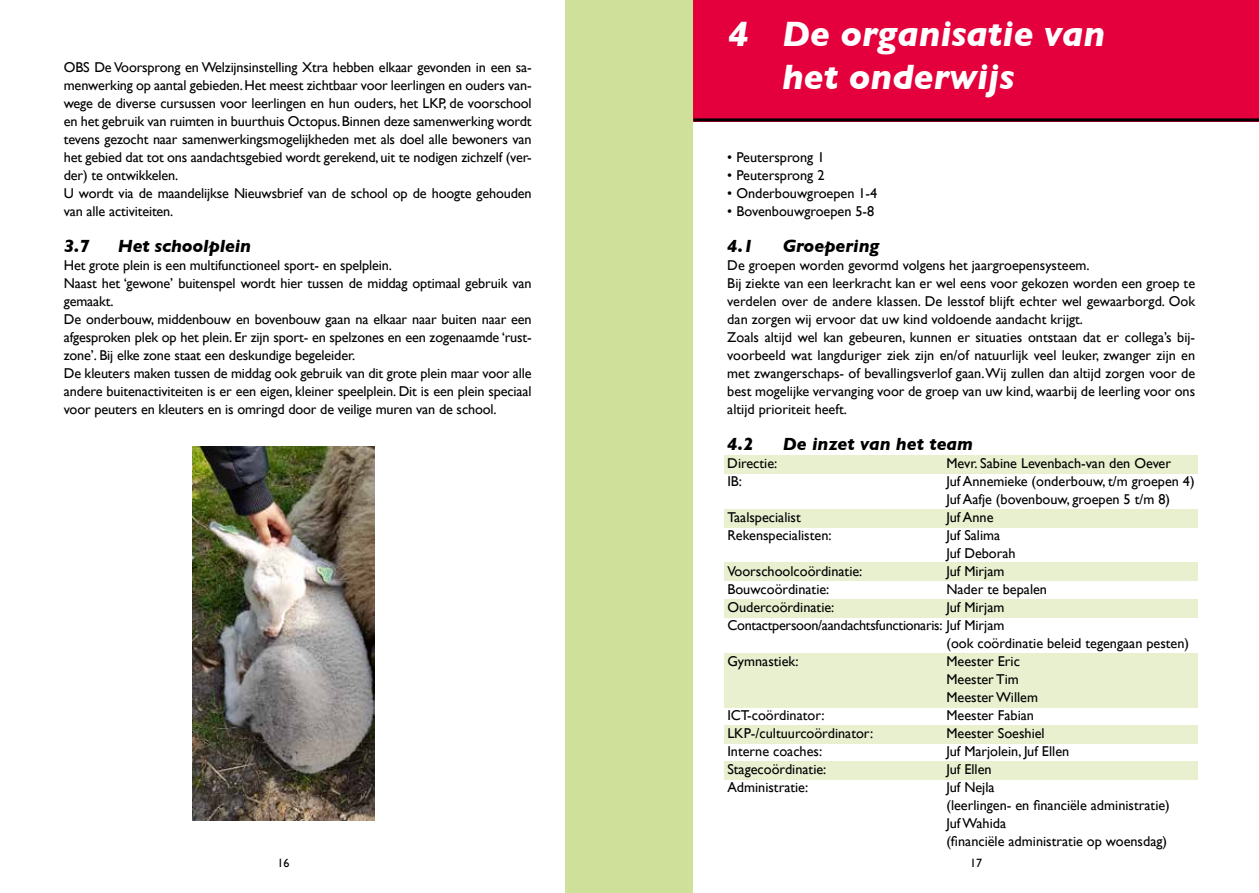
<style>
.page{position:relative;width:1259px;height:893px;background:#fff}
.page>*{position:absolute;margin:0;border:0;box-sizing:border-box;transform-origin:0 0}
.t1{font:italic 700 36px/43.2px "Gill Sans";color:#fff}
.t2{font:italic 700 18px "Gill Sans";color:#000}
.t3{font:14.25px/18px "Gill Sans";letter-spacing:-.01em;color:#000}
.t4{font:12px "Gill Sans";color:#000}
</style>
<div class="page">
<div style="left:724px;top:456px;width:474px;height:18px;background:#e8f0d0"></div>
<div style="left:724px;top:510px;width:474px;height:18px;background:#e8f0d0"></div>
<div style="left:724px;top:563px;width:474px;height:18px;background:#e8f0d0"></div>
<div style="left:724px;top:599px;width:474px;height:18px;background:#e8f0d0"></div>
<div style="left:724px;top:653px;width:474px;height:55px;background:#e8f0d0"></div>
<div style="left:724px;top:726px;width:474px;height:18px;background:#e8f0d0"></div>
<div style="left:724px;top:762px;width:474px;height:18px;background:#e8f0d0"></div>
<div style="left:566px;top:0;width:127px;height:893px;background:#cfe09b"></div>
<div style="left:693px;top:0;width:566px;height:121px;background:#e4003c"></div>
<hr style="left:693px;top:118px;width:566px;height:3px;background:#000">
<img style="left:193px;top:446px;width:181px;height:375px">
<p class="t3" style="left:64px;top:58px;width:469px">OBS De Voorsprong en Welzijnsinstelling Xtra hebben elkaar gevonden in een sa&shy;menwerking op aantal gebieden. Het meest zichtbaar voor leerlingen en ouders van&shy;wege de diverse cursussen voor leerlingen en hun ouders, het LKP, de voorschool en het gebruik van ruimten in buurthuis Octopus. Binnen deze samenwerking wordt tevens gezocht naar samenwerkingsmogelijkheden met als doel alle bewoners van het gebied dat tot ons aandachtsgebied wordt gerekend, uit te nodigen zichzelf (ver&shy;der) te ontwikkelen.<br>U wordt via de maandelijkse Nieuwsbrief van de school op de hoogte gehouden van alle activiteiten.</p>
<p class="t2" style="left:64px;top:235px;width:28px">3.7</p>
<p class="t2" style="left:118px;top:235px;width:135px">Het schoolplein</p>
<p class="t3" style="left:64px;top:256px;width:469px">Het grote plein is een multifunctioneel sport- en spelplein.<br>Naast het ‘gewone’ buitenspel wordt hier tussen de middag optimaal gebruik van gemaakt.<br>De onderbouw, middenbouw en bovenbouw gaan na elkaar naar buiten naar een afgesproken plek op het plein. Er zijn sport- en spelzones en een zogenaamde ‘rust&shy;zone’. Bij elke zone staat een deskundige begeleider.<br>De kleuters maken tussen de middag ook gebruik van dit grote plein maar voor alle andere buitenactiviteiten is er een eigen, kleiner speelplein. Dit is een plein speciaal voor peuters en kleuters en is omringd door de veilige muren van de school.</p>
<p class="t4" style="left:278px;top:856px;width:13px">16</p>
<h1 class="t1" style="left:782px;top:12px;width:325px;text-indent:-54px">4 De organisatie van het onderwijs</h1>
<p class="t3" style="left:727px;top:148px;width:99px">• Peutersprong 1</p>
<p class="t3" style="left:727px;top:166px;width:99px">• Peutersprong 2</p>
<p class="t3" style="left:727px;top:184px;width:151px">• Onderbouwgroepen 1-4</p>
<p class="t3" style="left:727px;top:202px;width:148px">• Bovenbouwgroepen 5-8</p>
<p class="t2" style="left:727px;top:235px;width:28px">4.1</p>
<p class="t2" style="left:783px;top:235px;width:98px">Groepering</p>
<p class="t3" style="left:727px;top:256px;width:469px">De groepen worden gevormd volgens het jaargroepensysteem.<br>Bij ziekte van een leerkracht kan er wel eens voor gekozen worden een groep te verdelen over de andere klassen. De lesstof blijft echter wel gewaarborgd. Ook dan zorgen wij ervoor dat uw kind voldoende aandacht krijgt.<br>Zoals altijd wel kan gebeuren, kunnen er situaties ontstaan dat er collega’s bij&shy;voorbeeld wat langduriger ziek zijn en/of natuurlijk veel leuker, zwanger zijn en met zwangerschaps- of bevallingsverlof gaan. Wij zullen dan altijd zorgen voor de best mogelijke vervanging voor de groep van uw kind, waarbij de leerling voor ons altijd prioriteit heeft.</p>
<p class="t2" style="left:727px;top:433px;width:28px">4.2</p>
<p class="t2" style="left:783px;top:433px;width:192px">De inzet van het team</p>
<p class="t3" style="left:727px;top:454px;width:52px">Directie:</p>
<p class="t3" style="left:946px;top:454px;width:226px">Mevr. Sabine Levenbach-van den Oever</p>
<p class="t3" style="left:727px;top:472px;width:16px">IB:</p>
<p class="t3" style="left:946px;top:472px;width:250px">Juf Annemieke (onderbouw, t/m groepen 4)<br>Juf Aafje (bovenbouw, groepen 5 t/m 8)</p>
<p class="t3" style="left:727px;top:508px;width:75px">Taalspecialist</p>
<p class="t3" style="left:946px;top:508px;width:49px">Juf Anne</p>
<p class="t3" style="left:727px;top:526px;width:106px">Rekenspecialisten:</p>
<p class="t3" style="left:946px;top:526px;width:71px">Juf Salima<br>Juf Deborah</p>
<p class="t3" style="left:727px;top:562px;width:137px">Voorschoolcoördinatie:</p>
<p class="t3" style="left:946px;top:562px;width:60px">Juf Mirjam</p>
<p class="t3" style="left:727px;top:580px;width:104px">Bouwcoördinatie:</p>
<p class="t3" style="left:946px;top:580px;width:102px">Nader te bepalen</p>
<p class="t3" style="left:727px;top:598px;width:109px">Oudercoördinatie:</p>
<p class="t3" style="left:946px;top:598px;width:60px">Juf Mirjam</p>
<p class="t3" style="left:727px;top:616px;width:279px">Contactpersoon/aandachtsfunctionaris: Juf Mirjam</p>
<p class="t3" style="left:946px;top:634px;width:244px">(ook coördinatie beleid tegengaan pesten)</p>
<p class="t3" style="left:727px;top:652px;width:73px">Gymnastiek:</p>
<p class="t3" style="left:946px;top:652px;width:93px">Meester Eric<br>Meester Tim<br>Meester Willem</p>
<p class="t3" style="left:727px;top:706px;width:99px">ICT-coördinator:</p>
<p class="t3" style="left:946px;top:706px;width:89px">Meester Fabian</p>
<p class="t3" style="left:727px;top:724px;width:147px">LKP-/cultuurcoördinator:</p>
<p class="t3" style="left:946px;top:724px;width:100px">Meester Soeshiel</p>
<p class="t3" style="left:727px;top:742px;width:96px">Interne coaches:</p>
<p class="t3" style="left:946px;top:742px;width:124px">Juf Marjolein, Juf Ellen</p>
<p class="t3" style="left:727px;top:760px;width:101px">Stagecoördinatie:</p>
<p class="t3" style="left:946px;top:760px;width:47px">Juf Ellen</p>
<p class="t3" style="left:727px;top:778px;width:82px">Administratie:</p>
<p class="t3" style="left:946px;top:778px;width:225px">Juf Nejla<br>(leerlingen- en financiële administratie)<br>Juf Wahida<br>(financiële administratie op woensdag)</p>
<p class="t4" style="left:970px;top:856px;width:13px">17</p>
</div>
